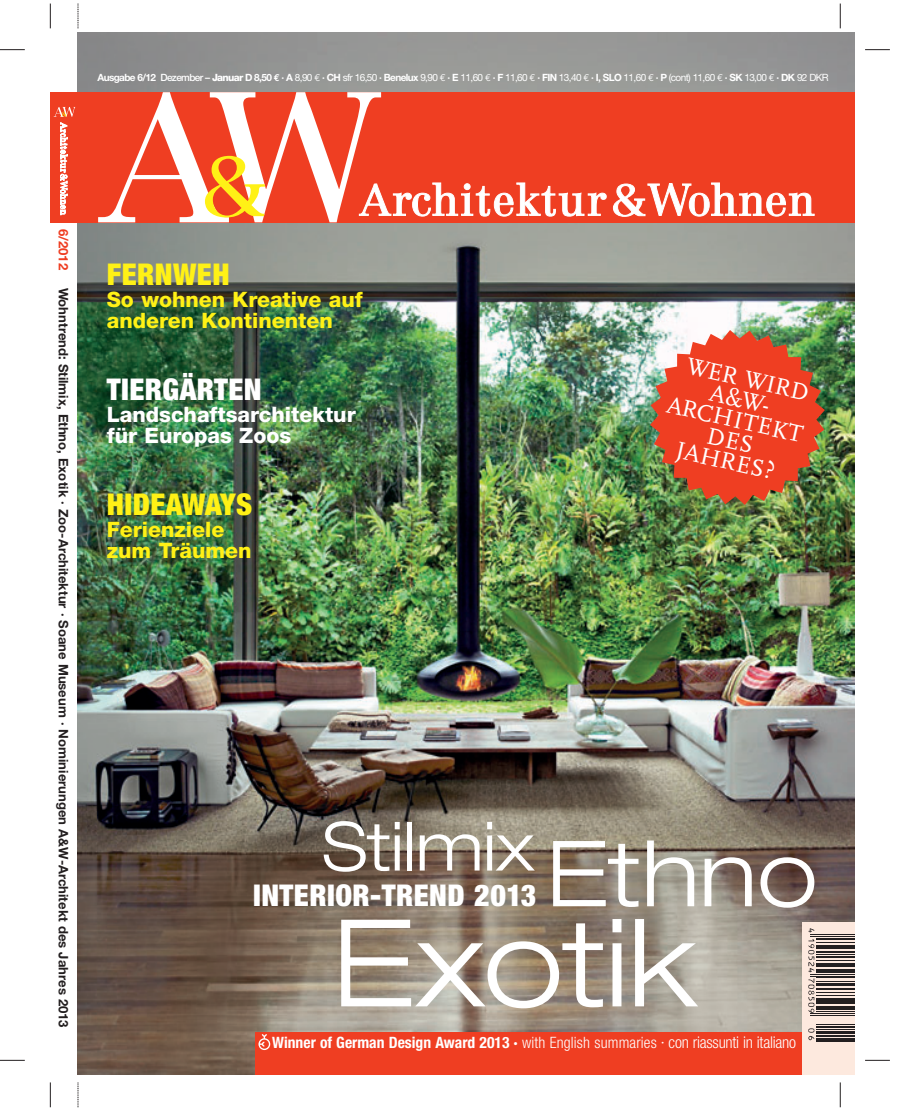
<style>
.page{position:relative;width:897px;height:1110px;background:#fff}
.page>*{position:absolute;margin:0;border:0;box-sizing:border-box;transform-origin:0 0}
.t1{font:300 expanded 121.25px "Helvetica Neue LT";color:#fff}
.t2{font:300 expanded 91.25px "Helvetica Neue LT";color:#fff}
.t3{font:300 expanded 67.5px "Helvetica Neue LT";color:#fff}
.t4{font:900 condensed 30px "Helvetica Neue LT";letter-spacing:.015em;color:#fff}
.t5{font:900 condensed 30px "Helvetica Neue LT";letter-spacing:.015em;color:#fff116}
.t6{font:24.5px/21px "Scala";color:#fff;text-align:center}
.t7{font:800 21.25px/21px "Helvetica Neue LT";color:#fff116}
.t8{font:800 21.25px/21px "Helvetica Neue LT";color:#fff}
.t9{font:700 condensed 15.62px "Helvetica Neue LT";color:#fff}
.t10{font:700 13.12px "Helvetica Neue LT";color:#231f20}
.t11{font:700 13.12px "Helvetica Neue LT";color:#ef3e22}
.t12{font:10px "Helvetica Neue LT";letter-spacing:-.06em;color:#fff}
.s1{font-weight:700}
.s2{font-weight:500}
.s3{font-weight:800}
.s4{font-family:"Euro Mono";font-weight:700}
.s5{font-family:"Euro Mono"}
.s6{font-weight:300}
.s7{font-weight:300;font-size:16.25px}
</style>
<div class="page">
<img style="left:78px;top:33px;width:776px;height:1041px">
<div style="left:78px;top:92px;width:776px;height:130px;background:#ef3e22"></div>
<svg style="left:98px;top:92px;width:508px;height:130px"></svg>
<svg style="left:613px;top:182px;width:201px;height:35px"></svg>
<div style="left:255px;top:1031px;width:599px;height:43px;background:#ef3e22"></div>
<svg style="left:802px;top:921px;width:52px;height:153px;background:#cebeb5"></svg>
<hr style="left:810px;top:934px;width:44px;height:1px;background:#231f20">
<hr style="left:810px;top:935px;width:44px;height:1px;background:#231f20">
<hr style="left:815px;top:938px;width:39px;height:1px;background:#231f20">
<hr style="left:815px;top:941px;width:39px;height:1px;background:#231f20">
<hr style="left:815px;top:944px;width:39px;height:1px;background:#231f20">
<hr style="left:815px;top:946px;width:39px;height:2px;background:#231f20">
<hr style="left:815px;top:951px;width:39px;height:1px;background:#231f20">
<hr style="left:815px;top:953px;width:39px;height:1px;background:#231f20">
<hr style="left:815px;top:955px;width:39px;height:2px;background:#231f20">
<hr style="left:815px;top:959px;width:39px;height:1px;background:#231f20">
<hr style="left:815px;top:962px;width:39px;height:2px;background:#231f20">
<hr style="left:815px;top:965px;width:39px;height:1px;background:#231f20">
<hr style="left:815px;top:968px;width:39px;height:3px;background:#231f20">
<hr style="left:815px;top:971px;width:39px;height:1px;background:#231f20">
<hr style="left:810px;top:973px;width:44px;height:1px;background:#231f20">
<hr style="left:810px;top:975px;width:44px;height:1px;background:#231f20">
<hr style="left:815px;top:976px;width:39px;height:1px;background:#231f20">
<hr style="left:815px;top:980px;width:39px;height:1px;background:#231f20">
<hr style="left:815px;top:983px;width:39px;height:2px;background:#231f20">
<hr style="left:815px;top:987px;width:39px;height:1px;background:#231f20">
<hr style="left:815px;top:989px;width:39px;height:1px;background:#231f20">
<hr style="left:815px;top:991px;width:39px;height:1px;background:#231f20">
<hr style="left:815px;top:995px;width:39px;height:1px;background:#231f20">
<hr style="left:815px;top:997px;width:39px;height:3px;background:#231f20">
<hr style="left:815px;top:1001px;width:39px;height:2px;background:#231f20">
<hr style="left:815px;top:1005px;width:39px;height:1px;background:#231f20">
<hr style="left:815px;top:1007px;width:39px;height:2px;background:#231f20">
<hr style="left:815px;top:1010px;width:39px;height:1px;background:#231f20">
<hr style="left:810px;top:1013px;width:44px;height:1px;background:#231f20">
<hr style="left:810px;top:1015px;width:44px;height:1px;background:#231f20">
<hr style="left:815px;top:1024px;width:39px;height:1px;background:#231f20">
<hr style="left:815px;top:1025px;width:39px;height:2px;background:#231f20">
<hr style="left:815px;top:1028px;width:39px;height:1px;background:#231f20">
<hr style="left:815px;top:1030px;width:39px;height:3px;background:#231f20">
<hr style="left:815px;top:1034px;width:39px;height:1px;background:#231f20">
<hr style="left:815px;top:1036px;width:39px;height:1px;background:#231f20">
<svg style="left:815px;top:1037px;width:39px;height:4px"></svg>
<svg style="left:808px;top:928px;width:6px;height:4px"></svg>
<svg style="left:808px;top:938px;width:6px;height:34px"></svg>
<svg style="left:808px;top:978px;width:6px;height:34px"></svg>
<svg style="left:808px;top:1027px;width:6px;height:12px"></svg>
<div style="left:50px;top:92px;width:28px;height:130px;background:#ef3e22"></div>
<svg style="left:54px;top:107px;width:22px;height:108px"></svg>
<svg style="left:78px;top:4px;width:1px;height:24px"></svg>
<svg style="left:840px;top:4px;width:1px;height:24px"></svg>
<svg style="left:78px;top:1082px;width:1px;height:24px"></svg>
<svg style="left:50px;top:4px;width:1px;height:24px"></svg>
<svg style="left:50px;top:1082px;width:1px;height:24px"></svg>
<svg style="left:840px;top:1082px;width:1px;height:24px"></svg>
<svg style="left:865px;top:49px;width:24px;height:1px"></svg>
<svg style="left:865px;top:1059px;width:24px;height:1px"></svg>
<svg style="left:0;top:49px;width:25px;height:1px"></svg>
<svg style="left:0;top:1059px;width:25px;height:1px"></svg>
<svg style="left:258px;top:1034px;width:12px;height:15px"></svg>
<img style="left:650px;top:330px;width:174px;height:174px">
<p class="t12" style="left:97px;top:74px;width:732px"><span class="s1">Ausgabe 6/12</span> <span class="s2">Dezember –</span> <span class="s3">Januar</span> <span class="s1">D 8,50</span> <span class="s4">€</span> <span class="s1">· A</span> 8,90 <span class="s5">€</span> <span class="s1">· CH</span> sfr 16,50 <span class="s1">· Benelux</span> 9,90 <span class="s5">€</span> <span class="s1">· E</span> 11,60 <span class="s5">€</span> <span class="s1">· F</span> 11,60 <span class="s5">€</span> <span class="s1">· FIN</span> 13,40 <span class="s5">€</span> <span class="s1">· I, SLO</span> 11,60 <span class="s5">€</span> <span class="s1">· P</span> (cont) 11,60 <span class="s5">€</span> <span class="s1">· SK</span> 13,00 <span class="s5">€</span> <span class="s1">· DK</span> 92 DKR</p>
<h3 class="t11" style="left:68px;top:228px;width:43px;rotate:90deg">6/2012</h3>
<h3 class="t10" style="left:68px;top:287px;width:741px;rotate:90deg">Wohntrend: Stilmix, Ethno, Exotik · Zoo-Architektur · Soane Museum · Nominierungen A&amp;W-Architekt des Jahres 2013</h3>
<h3 class="t5" style="left:107px;top:263px;width:124px">FERNWEH</h3>
<h3 class="t7" style="left:107px;top:291px;width:257px">So wohnen Kreative auf anderen Kontinenten</h3>
<h3 class="t4" style="left:107px;top:378px;width:156px">TIERGÄRTEN</h3>
<h3 class="t8" style="left:107px;top:406px;width:250px">Landschaftsarchitektur für Europas Zoos</h3>
<h3 class="t5" style="left:107px;top:493px;width:147px">HIDEAWAYS</h3>
<h3 class="t7" style="left:107px;top:520px;width:146px">Ferienziele zum Träumen</h3>
<h3 class="t6" style="left:678px;top:354px;width:140px;rotate:13deg">WER WIRD<br>A&amp;W-<br>ARCHITEKT<br>DES<br>JAHRES?</h3>
<h3 class="t3" style="left:322px;top:822px;width:214px">Stilmix</h3>
<h2 class="t2" style="left:546px;top:840px;width:273px">Ethno</h2>
<h3 class="t4" style="left:253px;top:883px;width:285px">INTERIOR-TREND 2013</h3>
<h1 class="t1" style="left:332px;top:919px;width:367px">Exotik</h1>
<h3 class="t9" style="left:272px;top:1035px;width:525px">Winner of German Design Award 2013 · <span class="s6">with English summaries</span> <span class="s7">· con riassunti in italiano</span></h3>
</div>
